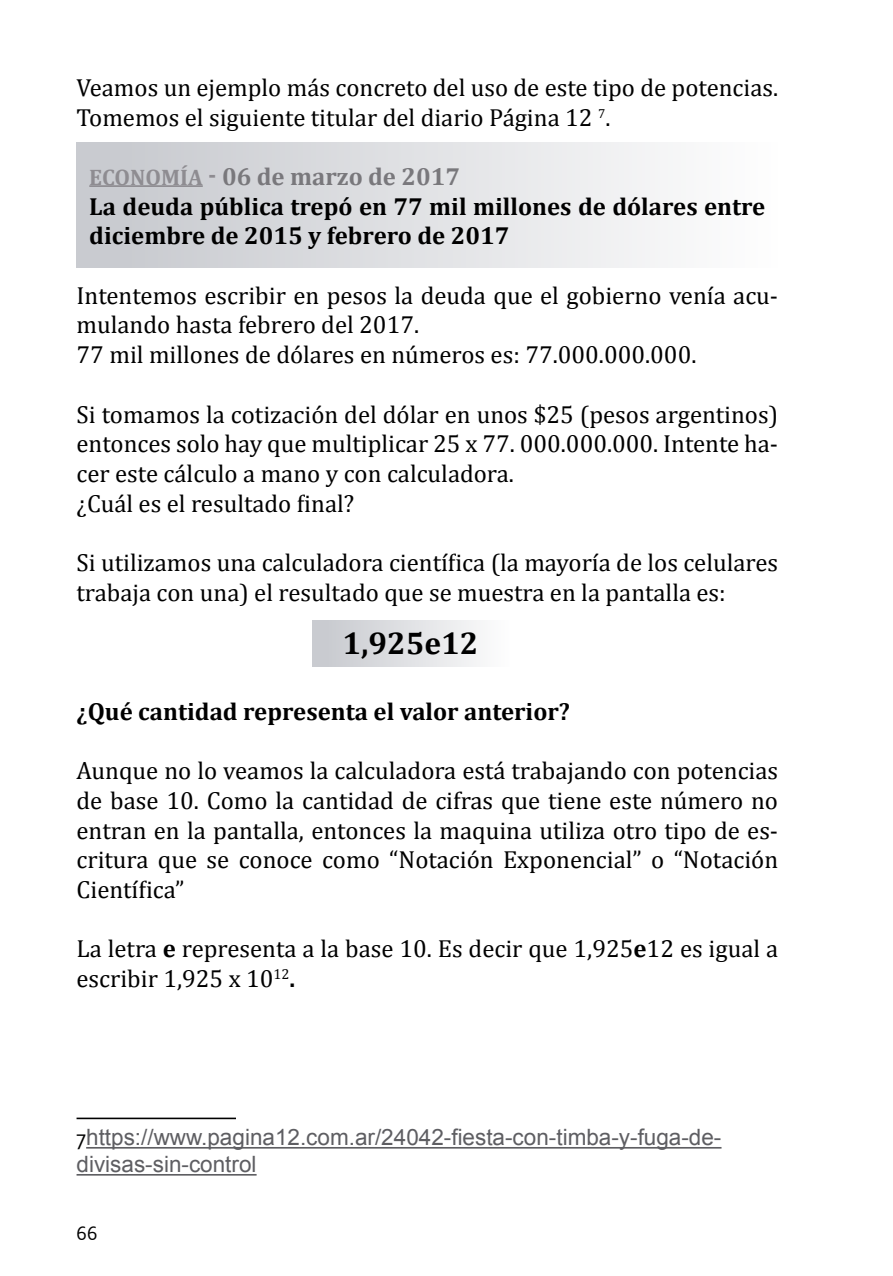
<style>
.page{position:relative;width:893px;height:1276px;background:#fff}
.page>*{position:absolute;margin:0;border:0;box-sizing:border-box;transform-origin:0 0}
.t1{font:700 31.5px "Cambria";color:#000}
.t2{font:24.75px/29.7px "Cambria";color:#000}
.t3{font:700 24.75px/29.7px "Cambria";color:#000}
.t4{font:22.5px/27px "Arial";color:#5e5e62}
.t5{font:20.25px "Corbel";color:#000}
.s1{font-size:22.5px;color:#8e8c91}
.s2{color:#8e8c91}
.s3{color:#79787c}
.s4{font-weight:700}
.s5{font-family:"Corbel";color:#000}
</style>
<div class="page">
<div style="left:77px;top:142px;width:701px;height:126px;background:linear-gradient(to right,#c6c8cd,#fefefe)"></div>
<div style="left:313px;top:620px;width:197px;height:46px;background:linear-gradient(to right,#c6c8cd,#fefefe)"></div>
<hr style="left:89px;top:185px;width:114px;height:2px;background:#8e8c91">
<hr style="left:77px;top:1117px;width:159px;height:2px;background:#000">
<hr style="left:86px;top:1147px;width:635px;height:1px;background:#5e5e62">
<hr style="left:77px;top:1174px;width:180px;height:1px;background:#5e5e62">
<p class="t2" style="left:77px;top:72px;width:703px">Veamos un ejemplo más concreto del uso de este tipo de potencias.<br>Tomemos el siguiente titular del diario Página 12 <sup>7</sup>.</p>
<p class="t3" style="left:89px;top:161px;width:678px"><span class="s1">ECONOMÍA</span> <span class="s2">-</span> <span class="s3">06 de marzo de 2017<br></span>La deuda pública trepó en 77 mil millones de dólares entre diciembre de 2015 y febrero de 2017</p>
<p class="t2" style="left:77px;top:280px;width:703px">Intentemos escribir en pesos la deuda que el gobierno venía acu&shy;mulando hasta febrero del 2017.<br>77 mil millones de dólares en números es: 77.000.000.000.</p>
<p class="t2" style="left:77px;top:399px;width:703px">Si tomamos la cotización del dólar en unos $25 (pesos argentinos) entonces solo hay que multiplicar 25 x 77. 000.000.000. Intente ha&shy;cer este cálculo a mano y con calculadora.<br>¿Cuál es el resultado final?</p>
<p class="t2" style="left:77px;top:548px;width:703px">Si utilizamos una calculadora científica (la mayoría de los celulares trabaja con una) el resultado que se muestra en la pantalla es:</p>
<p class="t1" style="left:343px;top:621px;width:137px">1,925e12</p>
<p class="t3" style="left:77px;top:695px;width:495px">¿Qué cantidad representa el valor anterior?</p>
<p class="t2" style="left:77px;top:755px;width:703px;text-align:justify">Aunque no lo veamos la calculadora está trabajando con potencias de base 10. Como la cantidad de cifras que tiene este número no entran en la pantalla, entonces la maquina utiliza otro tipo de es&shy;critura que se conoce como “Notación Exponencial” o “Notación Científica”</p>
<p class="t2" style="left:77px;top:934px;width:703px">La letra <span class="s4">e</span> representa a la base 10. Es decir que 1,925<span class="s4">e</span>12 es igual a escribir 1,925 x 10<sup>12</sup><span class="s4">.</span></p>
<p class="t4" style="left:77px;top:1124px;width:646px"><span class="s5">7</span>https://www.pagina12.com.ar/24042-fiesta-con-timba-y-fuga-de&shy;divisas-sin-control</p>
<p class="t5" style="left:77px;top:1220px;width:23px">66</p>
</div>
